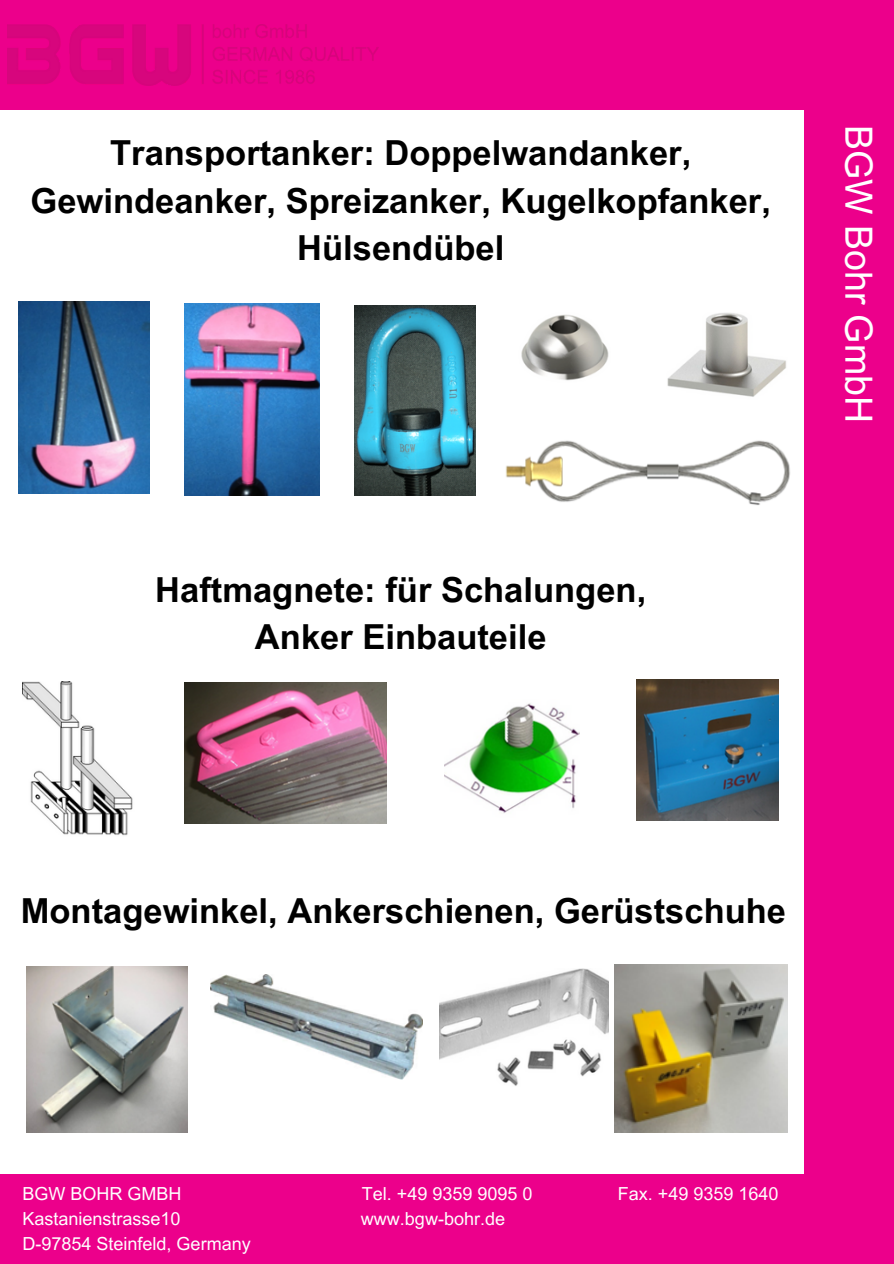
<style>
.page{position:relative;width:894px;height:1264px;background:#fff}
.page>*{position:absolute;margin:0;border:0;box-sizing:border-box;transform-origin:0 0}
.t1{font:37.5px "Arial MT Pro";color:#fff}
.t2{font:700 34.5px/47.2px "Arial MT Pro";color:#000;text-align:center}
.t3{font:18px "Arial MT Pro";color:#fff}
</style>
<div class="page">
<div style="left:0;top:1174px;width:893px;height:89px;background:#ec008b"></div>
<div style="left:804px;top:96px;width:89px;height:1090px;background:#ec008b"></div>
<div style="left:0;top:0;width:893px;height:109px;background:#ec008b"></div>
<img style="left:521px;top:314px;width:88px;height:67px">
<img style="left:667px;top:313px;width:119px;height:84px">
<img style="left:18px;top:301px;width:132px;height:192px">
<img style="left:184px;top:303px;width:135px;height:192px">
<img style="left:354px;top:305px;width:121px;height:190px">
<img style="left:505px;top:440px;width:285px;height:65px">
<img style="left:636px;top:679px;width:142px;height:141px">
<img style="left:444px;top:703px;width:135px;height:110px">
<img style="left:184px;top:683px;width:202px;height:140px">
<img style="left:23px;top:681px;width:110px;height:155px">
<img style="left:27px;top:966px;width:161px;height:166px">
<img style="left:439px;top:968px;width:169px;height:118px">
<img style="left:211px;top:974px;width:211px;height:105px">
<img style="left:614px;top:964px;width:173px;height:168px">
<img style="left:7px;top:24px;width:372px;height:61px">
<p class="t2" style="left:31px;top:134px;width:741px">Transportanker: Doppelwandanker,<br>Gewindeanker, Spreizanker, Kugelkopfanker,<br>Hülsendübel</p>
<p class="t2" style="left:155px;top:570px;width:492px">Haftmagnete: für Schalungen,<br>Anker Einbauteile</p>
<p class="t1" style="left:872px;top:125px;width:299px;rotate:90deg">BGW Bohr GmbH</p>
<p class="t2" style="left:21px;top:891px;width:766px">Montagewinkel, Ankerschienen, Gerüstschuhe</p>
<p class="t3" style="left:22px;top:1187px;width:161px">BGW BOHR GMBH</p>
<p class="t3" style="left:362px;top:1187px;width:172px">Tel. +49 9359 9095 0</p>
<p class="t3" style="left:617px;top:1187px;width:162px">Fax. +49 9359 1640</p>
<p class="t3" style="left:22px;top:1211px;width:160px">Kastanienstrasse10</p>
<p class="t3" style="left:361px;top:1211px;width:146px">www.bgw-bohr.de</p>
<p class="t3" style="left:22px;top:1236px;width:230px">D-97854 Steinfeld, Germany</p>
</div>
